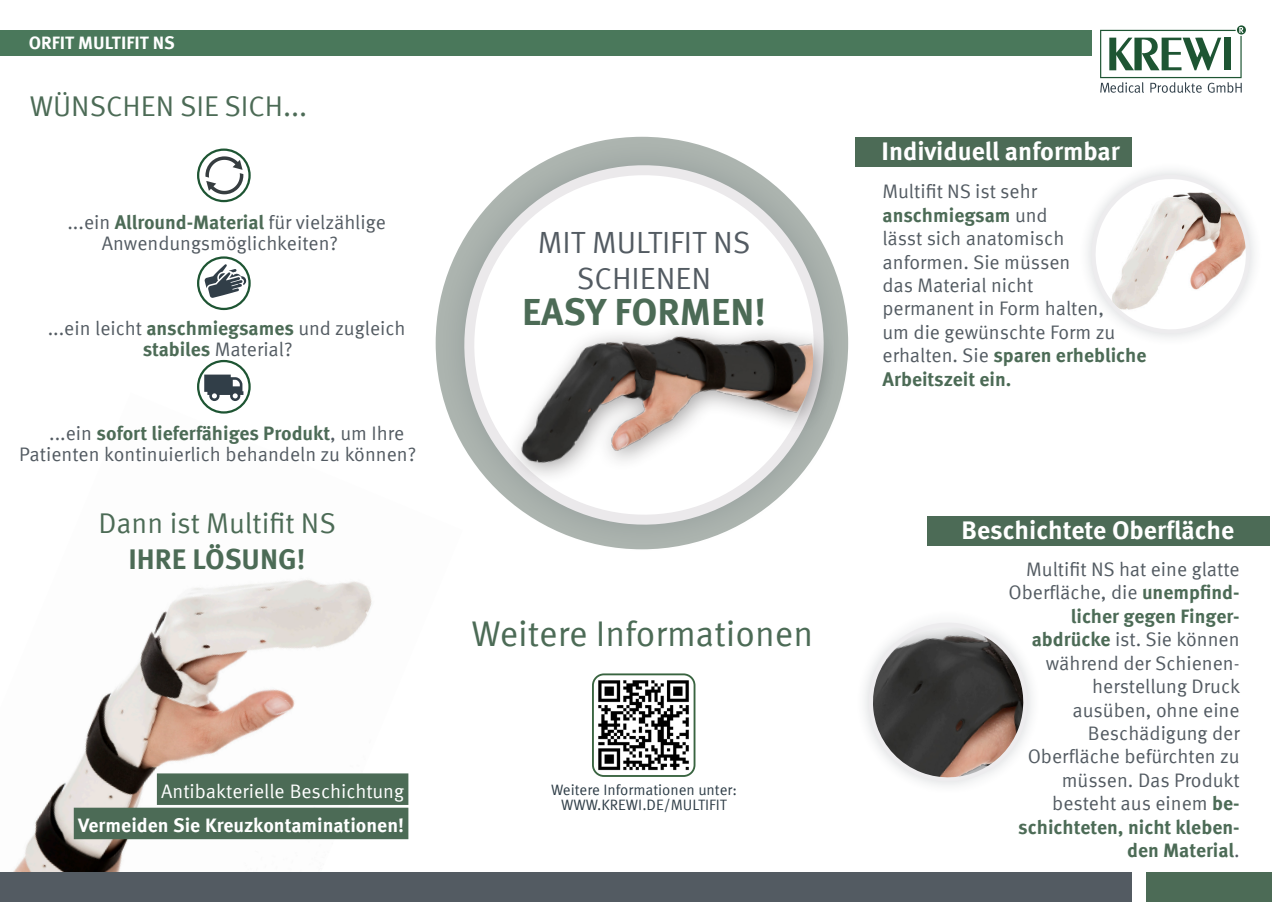
<style>
.page{position:relative;width:1272px;height:902px;background:#fff}
.page>*{position:absolute;margin:0;border:0;box-sizing:border-box;transform-origin:0 0}
.t1{font:700 37.8px "Meta Offc";color:#4c6b56}
.t2{font:35.7px "Meta Offc Norm";color:#4c6b56}
.t3{font:30.6px "Meta Offc Norm";color:#535b62}
.t4{font:28.5px "Meta Offc Norm";color:#4c6b56}
.t5{font:700 28.5px "Meta Offc";color:#4c6b56}
.t6{font:700 25.5px "Meta Offc";color:#fff}
.t7{font:19.5px/23.4px "Meta Offc Norm";color:#535b62;text-align:right}
.t8{font:700 19.5px/23.4px "Meta Offc";color:#4c6b56;text-align:right}
.Balken{font:700 19.5px "Meta Offc";color:#fff}
.Balken-2{font:19.5px "Meta Offc Norm";color:#fff}
.t9{font:700 18px "Meta Offc";color:#fff}
.t10{font:15px/15px "Meta Offc Norm";color:#2f3e48;text-align:center}
.s1{font-family:"Meta Offc";font-weight:700;color:#4c6b56}
.s2{font-family:"Meta Offc Norm";font-weight:400;color:#535b62}
</style>
<div class="page">
<img style="left:13px;top:392px;width:396px;height:480px">
<div style="left:1146px;top:872px;width:125px;height:29px;background:#4c6b56"></div>
<svg style="left:1100px;top:25px;width:145px;height:68px"></svg>
<div style="left:0;top:30px;width:1091px;height:25px;background:#4a785b"></div>
<svg style="left:865px;top:622px;width:167px;height:164px"></svg>
<div style="left:927px;top:516px;width:342px;height:30px;background:#4c6b56"></div>
<div style="left:854px;top:137px;width:277px;height:29px;background:#4c6b56"></div>
<div style="left:1077px;top:161px;width:186px;height:186px;background:#2f3e48;opacity:.2"></div>
<svg style="left:1084px;top:166px;width:174px;height:176px"></svg>
<div style="left:157px;top:773px;width:251px;height:31px;background:#4c6b56"></div>
<div style="left:197px;top:256px;width:54px;height:54px;border:2px solid #1e5533;border-radius:50%"></div>
<div style="left:74px;top:807px;width:334px;height:32px;background:#4c6b56"></div>
<div style="left:0;top:872px;width:1131px;height:29px;background:#535b62"></div>
<img style="left:593px;top:676px;width:101px;height:99px">
<div style="left:592px;top:673px;width:103px;height:103px;border:2px solid #396440;border-radius:11px"></div>
<div style="left:433px;top:134px;width:421px;height:421px;background:#313e48;opacity:.2"></div>
<svg style="left:459px;top:165px;width:369px;height:364px"></svg>
<div style="left:506px;top:321px;width:330px;height:164px;background:#231f20;opacity:.42"></div>
<img style="left:462px;top:267px;width:363px;height:241px">
<div style="left:197px;top:360px;width:54px;height:53px;border:2px solid #1e5533;border-radius:50%"></div>
<svg style="left:204px;top:374px;width:39px;height:27px"></svg>
<div style="left:197px;top:148px;width:54px;height:54px;border:2px solid #1e5533;border-radius:50%"></div>
<svg style="left:205px;top:156px;width:38px;height:38px"></svg>
<svg style="left:204px;top:264px;width:42px;height:34px"></svg>
<p class="t9" style="left:29px;top:32px;width:148px">ORFIT MULTIFIT NS</p>
<p class="t4" style="left:30px;top:89px;width:279px">WÜNSCHEN SIE SICH...</p>
<p class="t7" style="left:67px;top:211px;width:320px">...ein <span class="s1">Allround-Material</span> für vielzählige</p>
<p class="t7" style="left:102px;top:232px;width:238px">Anwendungsmöglichkeiten?</p>
<p class="t7" style="left:48px;top:316px;width:359px">...ein leicht <span class="s1">anschmiegsames</span> und zugleich</p>
<p class="t7" style="left:143px;top:337px;width:151px"><span class="s1">stabiles</span> Material?</p>
<p class="t8" style="left:49px;top:421px;width:356px"><span class="s2">...ein</span> sofort lieferfähiges Produkt<span class="s2">, um Ihre</span></p>
<p class="t7" style="left:19px;top:442px;width:398px">Patienten kontinuierlich behandeln zu können?</p>
<p class="t4" style="left:99px;top:506px;width:239px">Dann ist Multifit NS</p>
<p class="t5" style="left:128px;top:542px;width:178px">IHRE LÖSUNG!</p>
<p class="Balken-2" style="left:161px;top:779px;width:244px">Antibakterielle Beschichtung</p>
<p class="Balken" style="left:78px;top:813px;width:327px">Vermeiden Sie Kreuzkontaminationen!</p>
<p class="t3" style="left:538px;top:224px;width:214px">MIT MULTIFIT NS</p>
<p class="t3" style="left:577px;top:260px;width:136px">SCHIENEN</p>
<p class="t1" style="left:522px;top:289px;width:245px">EASY FORMEN!</p>
<p class="t2" style="left:471px;top:612px;width:343px">Weitere Informationen</p>
<p class="t10" style="left:551px;top:782px;width:187px">Weitere Informationen unter:<br>WWW.KREWI.DE/MULTIFIT</p>
<p class="t6" style="left:881px;top:136px;width:240px">Individuell anformbar</p>
<p class="t7" style="left:882px;top:180px;width:156px">Multifit NS ist sehr</p>
<p class="t8" style="left:882px;top:204px;width:167px">anschmiegsam <span class="s2">und</span></p>
<p class="t7" style="left:882px;top:227px;width:183px">lässt sich anatomisch</p>
<p class="t7" style="left:882px;top:250px;width:189px">anformen. Sie müssen</p>
<p class="t7" style="left:882px;top:274px;width:152px">das Material nicht</p>
<p class="t7" style="left:882px;top:297px;width:223px">permanent in Form halten,</p>
<p class="t7" style="left:882px;top:321px;width:234px">um die gewünschte Form zu</p>
<p class="t8" style="left:882px;top:344px;width:265px"><span class="s2">erhalten. Sie</span> sparen erhebliche</p>
<p class="t8" style="left:882px;top:367px;width:130px">Arbeitszeit ein.</p>
<p class="t6" style="left:961px;top:515px;width:274px">Beschichtete Oberfläche</p>
<p class="t7" style="left:1008px;top:558px;width:232px">Multifit NS hat eine glatte<br>Oberfläche, die <span class="s1">unempfind&shy;licher gegen Finger-</span></p>
<p class="t7" style="left:1031px;top:628px;width:209px"><span class="s1">abdrücke</span> ist. Sie können während der Schienen-</p>
<p class="t7" style="left:1092px;top:675px;width:149px">herstellung Druck</p>
<p class="t7" style="left:1072px;top:698px;width:169px">ausüben, ohne eine</p>
<p class="t7" style="left:1087px;top:721px;width:153px">Beschädigung der</p>
<p class="t7" style="left:1027px;top:745px;width:214px">Oberfläche befürchten zu müssen. Das Produkt</p>
<p class="t8" style="left:1018px;top:792px;width:223px"><span class="s2">besteht aus einem</span> be&shy;schichteten, nicht kleben&shy;den Material<span class="s2">.</span></p>
</div>
